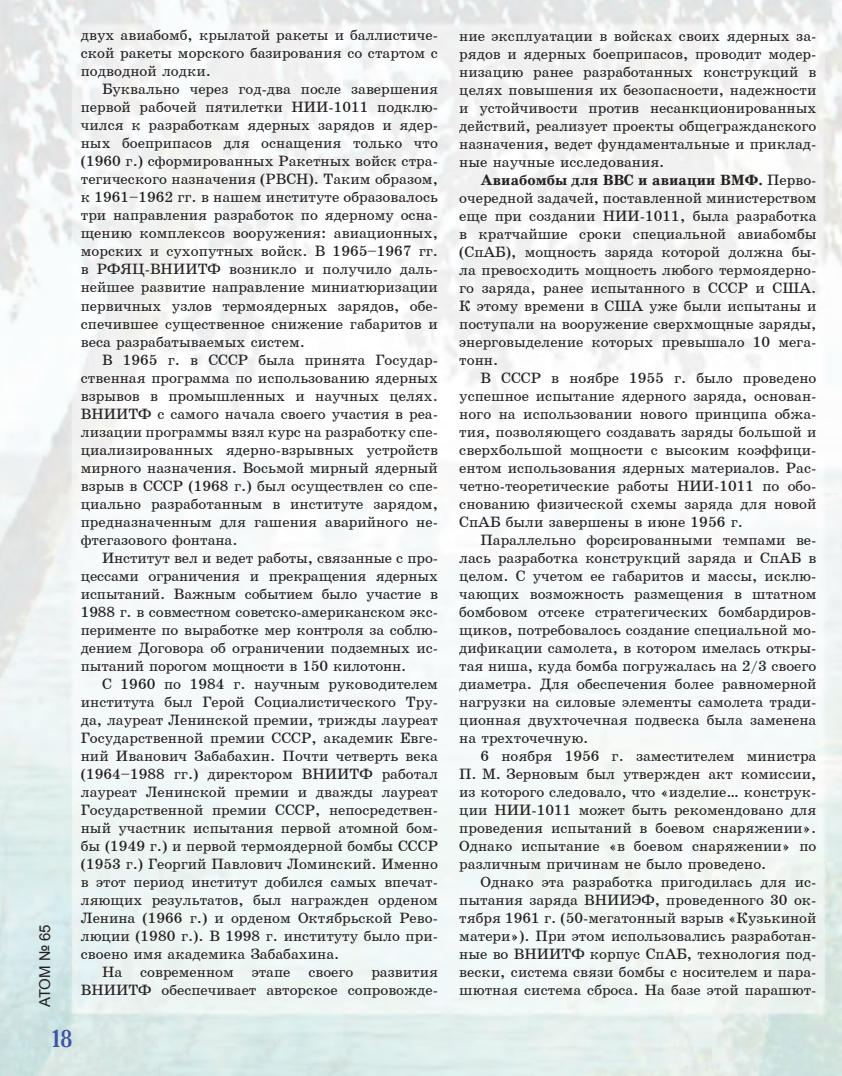
<style>
.page{position:relative;width:842px;height:1076px;background:#fff}
.page>*{position:absolute;margin:0;border:0;box-sizing:border-box;transform-origin:0 0}
.t1{font:24px "Bruskovaya Plain";color:#3a53a3}
.t2{font:15px/18px "School";color:#231f20;text-align:justify}
.t3{font:15px "Arial";letter-spacing:-.02em;color:#231f20}
.s1{font-weight:700}
</style>
<div class="page">
<p class="t3" style="left:35px;top:1007px;width:84px;rotate:-90deg">АТОМ № 65</p>
<h1 class="t1" style="left:52px;top:1026px;width:22px">18</h1>
<p class="t2" style="left:81px;top:26px;width:359px">двух авиабомб, крылатой ракеты и баллистиче&shy;ской ракеты морского базирования со стартом с подводной лодки.</p>
<p class="t2" style="left:81px;top:80px;width:359px;text-indent:21px">Буквально через год-два после завершения первой рабочей пятилетки НИИ-1011 подклю&shy;чился к разработкам ядерных зарядов и ядер&shy;ных боеприпасов для оснащения только что (1960 г.) сформированных Ракетных войск стра&shy;тегического назначения (РВСН). Таким образом, к 1961–1962 гг. в нашем институте образовалось три направления разработок по ядерному осна&shy;щению комплексов вооружения: авиационных, морских и сухопутных войск. В 1965–1967 гг. в РФЯЦ-ВНИИТФ возникло и получило даль&shy;нейшее развитие направление миниатюризации первичных узлов термоядерных зарядов, обе&shy;спечившее существенное снижение габаритов и веса разрабатываемых систем.</p>
<p class="t2" style="left:81px;top:350px;width:359px;text-indent:21px">В 1965 г. в СССР была принята Государ&shy;ственная программа по использованию ядерных взрывов в промышленных и научных целях.<br>ВНИИТФ с самого начала своего участия в реа&shy;лизации программы взял курс на разработку спе&shy;циализированных ядерно-взрывных устройств мирного назначения. Восьмой мирный ядерный взрыв в СССР (1968 г.) был осуществлен со спе&shy;циально разработанным в институте зарядом, предназначенным для гашения аварийного не&shy;фтегазового фонтана.</p>
<p class="t2" style="left:81px;top:548px;width:359px;text-indent:21px">Институт вел и ведет работы, связанные с про&shy;цессами ограничения и прекращения ядерных испытаний. Важным событием было участие в 1988 г. в совместном советско-американском экс&shy;перименте по выработке мер контроля за соблю&shy;дением Договора об ограничении подземных ис&shy;пытаний порогом мощности в 150 килотонн.</p>
<p class="t2" style="left:81px;top:674px;width:359px;text-indent:21px">С 1960 по 1984 г. научным руководителем института был Герой Социалистического Тру&shy;да, лауреат Ленинской премии, трижды лауреат Государственной премии СССР, академик Евге&shy;ний Иванович Забабахин. Почти четверть века (1964–1988 гг.) директором ВНИИТФ работал лауреат Ленинской премии и дважды лауреат Государственной премии СССР, непосредствен&shy;ный участник испытания первой атомной бом&shy;бы (1949 г.) и первой термоядерной бомбы СССР (1953 г.) Георгий Павлович Ломинский. Именно в этот период институт добился самых впечат&shy;ляющих результатов, был награжден орденом Ленина (1966 г.) и орденом Октябрьской Рево&shy;люции (1980 г.). В 1998 г. институту было при&shy;своено имя академика Забабахина.</p>
<p class="t2" style="left:81px;top:962px;width:359px;text-align:right">На современном этапе своего развития<br>ВНИИТФ обеспечивает авторское сопровожде-</p>
<p class="t2" style="left:459px;top:27px;width:359px">ние эксплуатации в войсках своих ядерных за&shy;рядов и ядерных боеприпасов, проводит модер&shy;низацию ранее разработанных конструкций в целях повышения их безопасности, надежности и устойчивости против несанкционированных действий, реализует проекты общегражданского назначения, ведет фундаментальные и приклад&shy;ные научные исследования.</p>
<p class="t2" style="left:459px;top:171px;width:359px;text-indent:21px"><span class="s1">Авиабомбы для ВВС и авиации ВМФ.</span> Перво&shy;очередной задачей, поставленной министерством еще при создании НИИ-1011, была разработка в кратчайшие сроки специальной авиабомбы (СпАБ), мощность заряда которой должна бы&shy;ла превосходить мощность любого термоядерно&shy;го заряда, ранее испытанного в СССР и США.<br>К этому времени в США уже были испытаны и поступали на вооружение сверхмощные заряды, энерговыделение которых превышало 10 мега&shy;тонн.</p>
<p class="t2" style="left:459px;top:369px;width:359px;text-indent:21px">В СССР в ноябре 1955 г. было проведено успешное испытание ядерного заряда, основан&shy;ного на использовании нового принципа обжа&shy;тия, позволяющего создавать заряды большой и сверхбольшой мощности с высоким коэффици&shy;ентом использования ядерных материалов. Рас&shy;четно-теоретические работы НИИ-1011 по обо&shy;снованию физической схемы заряда для новой СпАБ были завершены в июне 1956 г.</p>
<p class="t2" style="left:459px;top:531px;width:359px;text-indent:21px">Параллельно форсированными темпами ве&shy;лась разработка конструкций заряда и СпАБ в целом. С учетом ее габаритов и массы, исклю&shy;чающих возможность размещения в штатном бомбовом отсеке стратегических бомбардиров&shy;щиков, потребовалось создание специальной мо&shy;дификации самолета, в котором имелась откры&shy;тая ниша, куда бомба погружалась на 2/3 своего диаметра. Для обеспечения более равномерной нагрузки на силовые элементы самолета тради&shy;ционная двухточечная подвеска была заменена на трехточечную.</p>
<p class="t2" style="left:459px;top:747px;width:359px;text-indent:21px">6 ноября 1956 г. заместителем министра П. М. Зерновым был утвержден акт комиссии, из которого следовало, что «изделие… конструк&shy;ции НИИ-1011 может быть рекомендовано для проведения испытаний в боевом снаряжении».<br>Однако испытание «в боевом снаряжении» по различным причинам не было проведено.</p>
<p class="t2" style="left:459px;top:873px;width:359px;text-indent:21px">Однако эта разработка пригодилась для ис&shy;пытания заряда ВНИИЭФ, проведенного 30 ок&shy;тября 1961 г. (50-мегатонный взрыв «Кузькиной матери»). При этом использовались разработан&shy;ные во ВНИИТФ корпус СпАБ, технология под&shy;вески, система связи бомбы с носителем и пара&shy;шютная система сброса. На базе этой парашют-</p>
</div>
